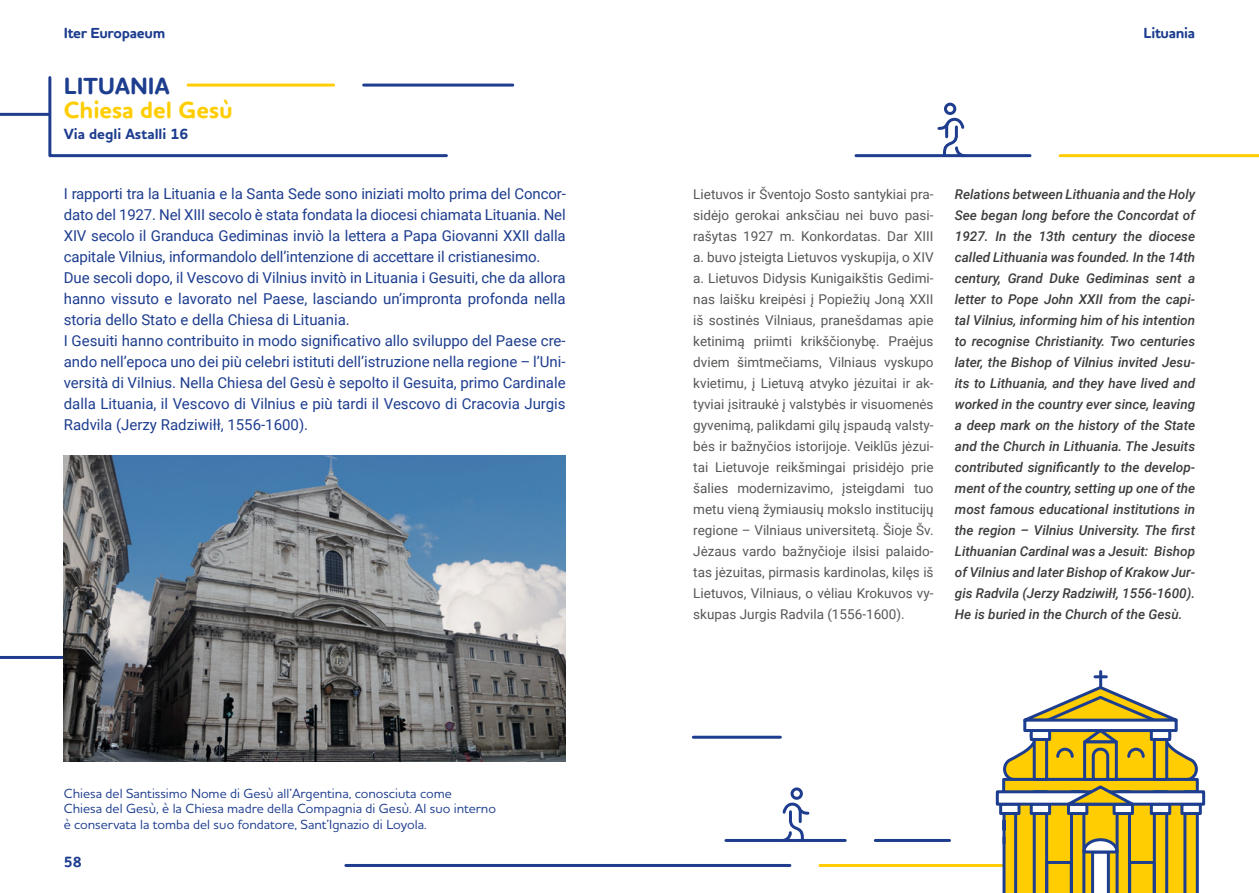
<style>
.page{position:relative;width:1259px;height:893px;background:#fff}
.page>*{position:absolute;margin:0;border:0;box-sizing:border-box;transform-origin:0 0}
.t1{font:700 24px "Houschka Rounded";color:#ffcd02}
.t2{font:700 24px "Houschka Rounded";color:#1d3d8f}
.t3{font:15px/21px "Roboto";color:#1d3d8f}
.t4{font:700 15px "Houschka Rounded";letter-spacing:-.02em;color:#1d3d8f}
.t5{font:700 15px "Houschka Pro";color:#1d3d8f}
.t6{font:13.5px/21px "Roboto";color:#575756;text-align:justify}
.t7{font:italic 500 13.5px/21px "Roboto";color:#3c3c3b;text-align:justify}
.t8{font:500 13.5px/15.8px "Houschka Pro";color:#1d3d8f}
</style>
<div class="page">
<div style="left:790px;top:787px;width:13px;height:13px;border:3px solid #1e3d8e;border-radius:50%"></div>
<svg style="left:782px;top:802px;width:28px;height:37px"></svg>
<hr style="left:726px;top:839px;width:119px;height:3px;background:#1e3d8e">
<hr style="left:875px;top:839px;width:74px;height:3px;background:#1e3d8e">
<hr style="left:346px;top:864px;width:444px;height:3px;background:#1e3d8e">
<hr style="left:693px;top:736px;width:87px;height:3px;background:#1e3d8e">
<hr style="left:0;top:656px;width:233px;height:3px;background:#1e3d8e">
<hr style="left:820px;top:864px;width:282px;height:3px;background:#ffcd02">
<div style="left:944px;top:103px;width:12px;height:12px;border:3px solid #1e3d8e;border-radius:50%"></div>
<svg style="left:936px;top:117px;width:31px;height:41px"></svg>
<hr style="left:1060px;top:154px;width:199px;height:3px;background:#ffcd02">
<hr style="left:856px;top:154px;width:174px;height:3px;background:#1e3d8e">
<hr style="left:364px;top:84px;width:149px;height:3px;background:#1e3d8e">
<hr style="left:0;top:113px;width:49px;height:3px;background:#1e3d8e">
<svg style="left:47px;top:76px;width:402px;height:82px"></svg>
<div style="left:1180px;top:803px;width:21px;height:12px;border:3px solid #1d3d8f"></div>
<div style="left:999px;top:803px;width:21px;height:12px;border:3px solid #1d3d8f"></div>
<div style="left:995px;top:790px;width:210px;height:16px;border:3px solid #1d3d8f"></div>
<svg style="left:1095px;top:675px;width:11px;height:3px"></svg>
<hr style="left:1099px;top:672px;width:3px;height:14px;background:#1d3d8f">
<svg style="left:1001px;top:684px;width:198px;height:209px"></svg>
<img style="left:64px;top:456px;width:502px;height:306px">
<p class="t4" style="left:64px;top:23px;width:103px">Iter Europaeum</p>
<h1 class="t2" style="left:64px;top:71px;width:107px">LITUANIA</h1>
<h1 class="t1" style="left:64px;top:95px;width:171px">Chiesa del Gesù</h1>
<p class="t5" style="left:64px;top:124px;width:126px">Via degli Astalli 16</p>
<p class="t3" style="left:64px;top:183px;width:503px">I rapporti tra la Lituania e la Santa Sede sono iniziati molto prima del Concor&shy;dato del 1927. Nel XIII secolo è stata fondata la diocesi chiamata Lituania. Nel XIV secolo il Granduca Gediminas inviò la lettera a Papa Giovanni XXII dalla capitale Vilnius, informandolo dell’intenzione di accettare il cristianesimo.<br>Due secoli dopo, il Vescovo di Vilnius invitò in Lituania i Gesuiti, che da allora hanno vissuto e lavorato nel Paese, lasciando un’impronta profonda nella storia dello Stato e della Chiesa di Lituania.<br>I Gesuiti hanno contribuito in modo significativo allo sviluppo del Paese cre&shy;ando nell’epoca uno dei più celebri istituti dell’istruzione nella regione – l’Uni&shy;versità di Vilnius. Nella Chiesa del Gesù è sepolto il Gesuita, primo Cardinale dalla Lituania, il Vescovo di Vilnius e più tardi il Vescovo di Cracovia Jurgis Radvila (Jerzy Radziwiłł, 1556-1600).</p>
<p class="t8" style="left:64px;top:785px;width:434px">Chiesa del Santissimo Nome di Gesù all’Argentina, conosciuta come<br>Chiesa del Gesù, è la Chiesa madre della Compagnia di Gesù. Al suo interno è conservata la tomba del suo fondatore, Sant’Ignazio di Loyola.</p>
<p class="t4" style="left:64px;top:853px;width:19px">58</p>
<p class="t4" style="left:1143px;top:23px;width:53px">Lituania</p>
<p class="t6" style="left:693px;top:183px;width:242px">Lietuvos ir Šventojo Sosto santykiai pra&shy;sidėjo gerokai anksčiau nei buvo pasi&shy;rašytas 1927 m. Konkordatas. Dar XIII a. buvo įsteigta Lietuvos vyskupija, o XIV a. Lietuvos Didysis Kunigaikštis Gedimi&shy;nas laišku kreipėsi į Popiežių Joną XXII iš sostinės Vilniaus, pranešdamas apie ketinimą priimti krikščionybę. Praėjus dviem šimtmečiams, Vilniaus vyskupo kvietimu, į Lietuvą atvyko jėzuitai ir ak&shy;tyviai įsitraukė į valstybės ir visuomenės gyvenimą, palikdami gilų įspaudą valsty&shy;bės ir bažnyčios istorijoje. Veiklūs jėzui&shy;tai Lietuvoje reikšmingai prisidėjo prie šalies modernizavimo, įsteigdami tuo metu vieną žymiausių mokslo institucijų regione – Vilniaus universitetą. Šioje Šv.<br>Jėzaus vardo bažnyčioje ilsisi palaido&shy;tas jėzuitas, pirmasis kardinolas, kilęs iš Lietuvos, Vilniaus, o vėliau Krokuvos vy&shy;skupas Jurgis Radvila (1556-1600).</p>
<p class="t7" style="left:955px;top:183px;width:242px">Relations between Lithuania and the Holy See began long before the Concordat of 1927. In the 13th century the diocese called Lithuania was founded. In the 14th century, Grand Duke Gediminas sent a letter to Pope John XXII from the capi&shy;tal Vilnius, informing him of his intention to recognise Christianity. Two centuries later, the Bishop of Vilnius invited Jesu&shy;its to Lithuania, and they have lived and worked in the country ever since, leaving a deep mark on the history of the State and the Church in Lithuania. The Jesuits contributed significantly to the develop&shy;ment of the country, setting up one of the most famous educational institutions in the region – Vilnius University. The first Lithuanian Cardinal was a Jesuit: Bishop of Vilnius and later Bishop of Krakow Jur&shy;gis Radvila (Jerzy Radziwiłł, 1556-1600).<br>He is buried in the Church of the Gesù.</p>
</div>
